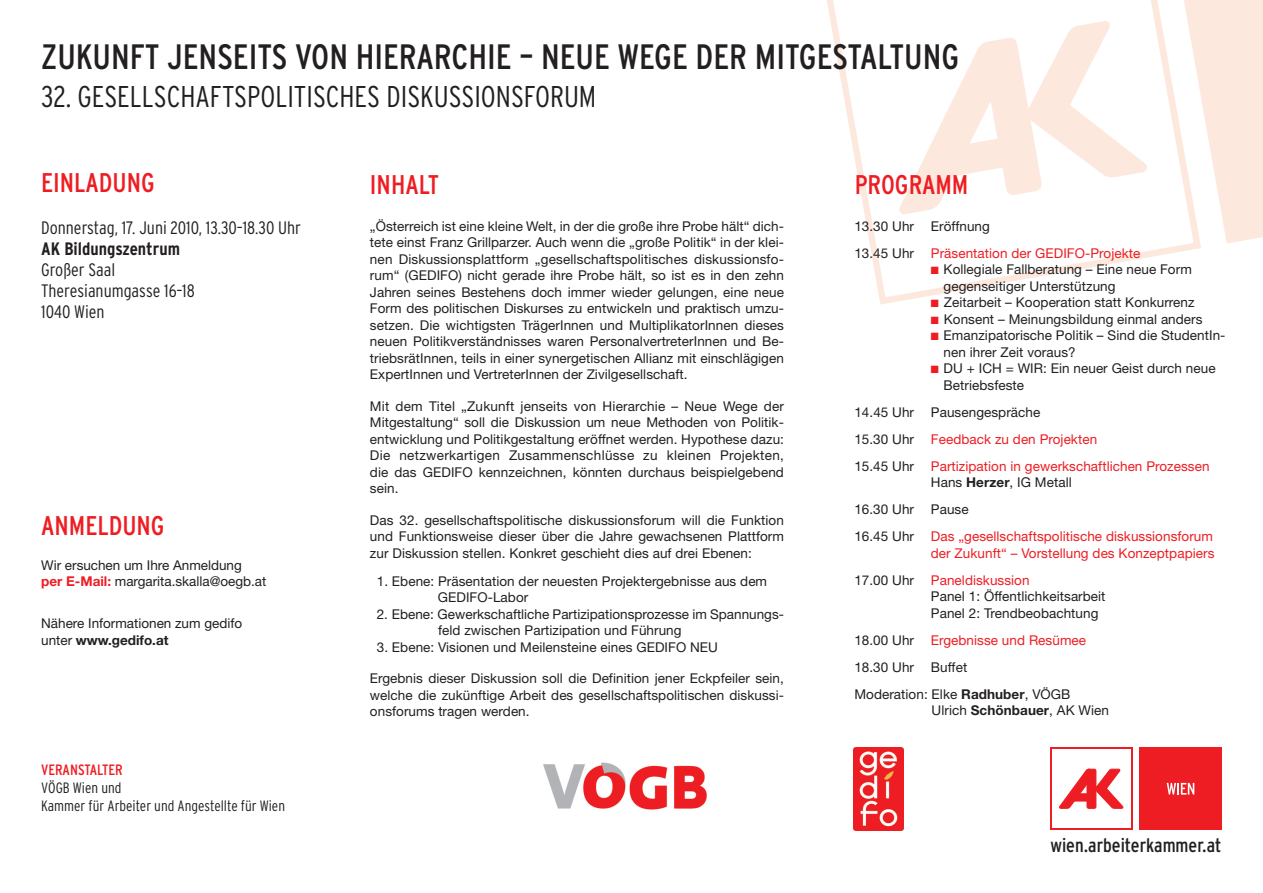
<style>
.page{position:relative;width:1263px;height:893px;background:#fff}
.page>*{position:absolute;margin:0;border:0;box-sizing:border-box;transform-origin:0 0}
.t1{font:condensed 35.25px "Interstate";color:#231f20}
.t2{font:300 condensed 30px "Interstate";color:#231f20}
.t3{font:condensed 27px "Interstate";color:#ee1d23}
.t4{font:condensed 19.5px "Interstate";color:#231f20}
.t5{font:300 condensed 18px/21px "Interstate";color:#231f20}
.t6{font:700 condensed 18px "Interstate";color:#231f20}
.t7{font:300 condensed 15px/18px "Interstate";color:#231f20}
.t8{font:condensed 15px "Interstate";color:#ee1d23}
.t9{font:13.5px/16.5px "Helvetica Neue";letter-spacing:.005em;color:#231f20}
.t10{font:13.5px/27px "Helvetica Neue";letter-spacing:.005em;color:#ee1d23}
.s1{font-weight:700;color:#ee1d23}
.s2{font-weight:700}
.s3{color:#231f20}
.s4{color:#ee1d23}
.s5{font-weight:700;color:#231f20}
</style>
<div class="page">
<img style="left:827px;top:0;width:436px;height:305px">
<div style="left:1050px;top:748px;width:83px;height:82px;background:#ee1d23"></div>
<div style="left:1052px;top:749px;width:79px;height:79px;background:#fff"></div>
<svg style="left:1059px;top:769px;width:64px;height:39px"></svg>
<div style="left:1139px;top:748px;width:82px;height:82px;background:#ee1d23"></div>
<svg style="left:1167px;top:783px;width:27px;height:12px"></svg>
<img style="left:854px;top:747px;width:49px;height:84px">
<img style="left:543px;top:762px;width:164px;height:48px">
<h1 class="t1" style="left:41px;top:44px;width:920px">ZUKUNFT JENSEITS VON HIERARCHIE – NEUE WEGE DER MITGESTALTUNG</h1>
<h2 class="t2" style="left:41px;top:86px;width:557px">32. GESELLSCHAFTSPOLITISCHES DISKUSSIONSFORUM</h2>
<h3 class="t3" style="left:41px;top:172px;width:115px">EINLADUNG</h3>
<h3 class="t5" style="left:41px;top:218px;width:261px">Donnerstag, 17. Juni 2010, 13.30–18.30 Uhr</h3>
<h3 class="t6" style="left:41px;top:242px;width:140px">AK Bildungszentrum</h3>
<h3 class="t5" style="left:41px;top:260px;width:155px">Großer Saal<br>Theresianumgasse 16–18<br>1040 Wien</h3>
<h3 class="t3" style="left:41px;top:516px;width:125px">ANMELDUNG</h3>
<p class="t9" style="left:41px;top:558px;width:227px">Wir ersuchen um Ihre Anmeldung<br><span class="s1">per E-Mail:</span> margarita.skalla@oegb.at</p>
<p class="t9" style="left:41px;top:616px;width:202px">Nähere Informationen zum gedifo unter <span class="s2">www.gedifo.at</span></p>
<p class="t8" style="left:41px;top:764px;width:83px">VERANSTALTER</p>
<p class="t7" style="left:41px;top:779px;width:245px">VÖGB Wien und<br>Kammer für Arbeiter und Angestellte für Wien</p>
<h3 class="t3" style="left:370px;top:174px;width:71px">INHALT</h3>
<p class="t9" style="left:370px;top:219px;width:416px;text-align:justify">„Österreich ist eine kleine Welt, in der die große ihre Probe hält“ dich&shy;tete einst Franz Grillparzer. Auch wenn die „große Politik“ in der klei&shy;nen Diskussionsplattform „gesellschaftspolitisches diskussionsfo&shy;rum“ (GEDIFO) nicht gerade ihre Probe hält, so ist es in den zehn Jahren seines Bestehens doch immer wieder gelungen, eine neue Form des politischen Diskurses zu entwickeln und praktisch umzu&shy;setzen. Die wichtigsten TrägerInnen und MultiplikatorInnen dieses neuen Politikverständnisses waren PersonalvertreterInnen und Be&shy;triebsrätInnen, teils in einer synergetischen Allianz mit einschlägigen ExpertInnen und VertreterInnen der Zivilgesellschaft.</p>
<p class="t9" style="left:370px;top:399px;width:415px;text-align:justify">Mit dem Titel „Zukunft jenseits von Hierarchie – Neue Wege der Mitgestaltung“ soll die Diskussion um neue Methoden von Politik&shy;entwicklung und Politikgestaltung eröffnet werden. Hypothese dazu:<br>Die netzwerkartigen Zusammenschlüsse zu kleinen Projekten, die das GEDIFO kennzeichnen, könnten durchaus beispielgebend sein.</p>
<p class="t9" style="left:370px;top:513px;width:415px;text-align:justify">Das 32. gesellschaftspolitische diskussionsforum will die Funktion und Funktionsweise dieser über die Jahre gewachsenen Plattform zur Diskussion stellen. Konkret geschieht dies auf drei Ebenen:</p>
<p class="t9" style="left:438px;top:574px;width:331px;text-indent:-61px">1. Ebene: Präsentation der neuesten Projektergebnisse aus dem<br>GEDIFO-Labor</p>
<p class="t9" style="left:438px;top:607px;width:347px;text-indent:-61px">2. Ebene: Gewerkschaftliche Partizipationsprozesse im Spannungs&shy;feld zwischen Partizipation und Führung</p>
<p class="t9" style="left:377px;top:640px;width:343px">3. Ebene: Visionen und Meilensteine eines GEDIFO NEU</p>
<p class="t9" style="left:370px;top:671px;width:416px;text-align:justify">Ergebnis dieser Diskussion soll die Definition jener Eckpfeiler sein, welche die zukünftige Arbeit des gesellschaftspolitischen diskussi&shy;onsforums tragen werden.</p>
<h3 class="t3" style="left:855px;top:174px;width:115px">PROGRAMM</h3>
<p class="t10" style="left:854px;top:214px;width:287px"><span class="s3">13.30 Uhr Eröffnung<br>13.45 Uhr</span> Präsentation der GEDIFO-Projekte</p>
<p class="t9" style="left:944px;top:263px;width:250px;text-indent:-13px"><span class="s4">■</span> Kollegiale Fallberatung – Eine neue Form gegenseitiger Unterstützung</p>
<p class="t9" style="left:931px;top:296px;width:265px"><span class="s4">■</span> Zeitarbeit – Kooperation statt Konkurrenz</p>
<p class="t9" style="left:931px;top:312px;width:273px"><span class="s4">■</span> Konsent – Meinungsbildung einmal anders</p>
<p class="t9" style="left:944px;top:329px;width:283px;text-indent:-13px"><span class="s4">■</span> Emanzipatorische Politik – Sind die StudentIn&shy;nen ihrer Zeit voraus?</p>
<p class="t9" style="left:944px;top:362px;width:273px;text-indent:-13px"><span class="s4">■</span> DU + ICH = WIR: Ein neuer Geist durch neue<br>Betriebsfeste</p>
<p class="t10" style="left:854px;top:400px;width:357px"><span class="s3">14.45 Uhr Pausengespräche<br>15.30 Uhr</span> Feedback zu den Projekten<br><span class="s3">15.45 Uhr</span> Partizipation in gewerkschaftlichen Prozessen</p>
<p class="t10" style="left:854px;top:470px;width:360px;text-indent:77px"><span class="s3">Hans</span> <span class="s5">Herzer</span><span class="s3">, IG Metall<br>16.30 Uhr Pause<br>16.45 Uhr</span> Das „gesellschaftspolitische diskussionsforum</p>
<p class="t10" style="left:854px;top:541px;width:361px;text-indent:76px">der Zukunft“ – Vorstellung des Konzeptpapiers<br><span class="s3">17.00 Uhr</span> Paneldiskussion</p>
<p class="t9" style="left:931px;top:590px;width:176px">Panel 1: Öffentlichkeitsarbeit<br>Panel 2: Trendbeobachtung</p>
<p class="t9" style="left:854px;top:628px;width:233px;line-height:27px">18.00 Uhr <span class="s4">Ergebnisse und Resümee<br></span>18.30 Uhr Buffet<br>Moderation: Elke <span class="s2">Radhuber</span>, VÖGB</p>
<p class="t9" style="left:932px;top:704px;width:179px">Ulrich <span class="s2">Schönbauer</span>, AK Wien</p>
<h3 class="t4" style="left:1050px;top:838px;width:173px">wien.arbeiterkammer.at</h3>
</div>
